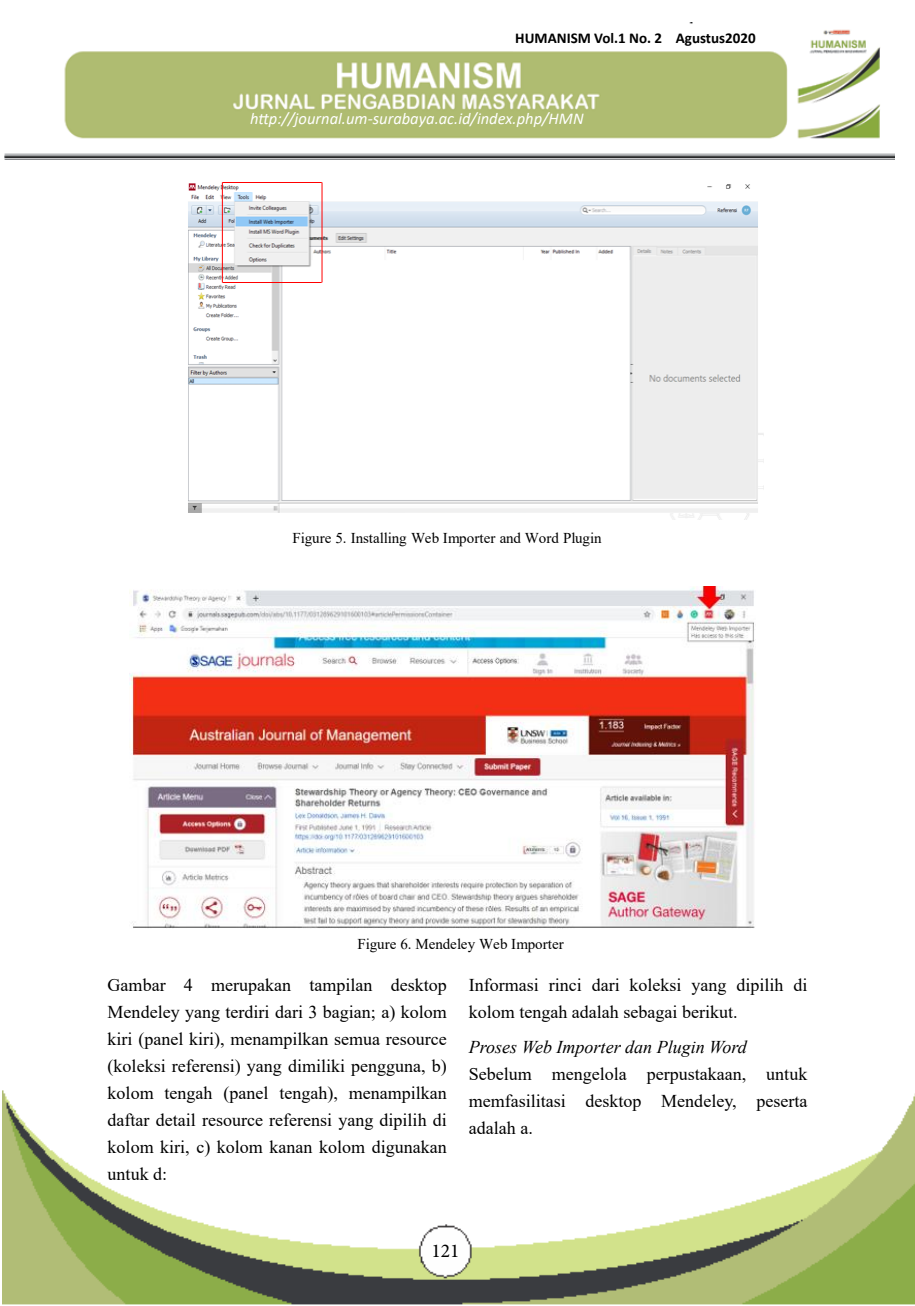
<style>
.page{position:relative;width:915px;height:1306px;background:#fff}
.page>*{position:absolute;margin:0;border:0;box-sizing:border-box;transform-origin:0 0}
.t1{font:19.5px "Minion Pro";color:#000}
.t2{font:18px/27px "Times New Roman";color:#000;text-align:justify}
.t3{font:italic 18px "Times New Roman";color:#000}
.t4{font:italic 16.5px "Calibri";color:#fff}
.t5{font:15px "Times New Roman";color:#000}
.t6{font:700 15px "Calibri";color:#000}
</style>
<div class="page">
<img style="left:3px;top:1090px;width:911px;height:215px">
<img style="left:4px;top:29px;width:890px;height:131px">
<div style="left:512px;top:23px;width:268px;height:28px;background:#fff"></div>
<img style="left:188px;top:182px;width:575px;height:337px">
<img style="left:129px;top:587px;width:627px;height:342px">
<p class="t6" style="left:515px;top:27px;width:242px">HUMANISM Vol.1 No. 2 Agustus2020</p>
<p class="t4" style="left:250px;top:107px;width:335px">http://journal.um-surabaya.ac.id/index.php/HMN</p>
<p class="t5" style="left:292px;top:527px;width:310px">Figure 5. Installing Web Importer and Word Plugin</p>
<p class="t5" style="left:357px;top:933px;width:208px">Figure 6. Mendeley Web Importer</p>
<p class="t2" style="left:108px;top:970px;width:340px">Gambar 4 merupakan tampilan desktop Mendeley yang terdiri dari 3 bagian; a) kolom kiri (panel kiri), menampilkan semua resource (koleksi referensi) yang dimiliki pengguna, b) kolom tengah (panel tengah), menampilkan daftar detail resource referensi yang dipilih di kolom kiri, c) kolom kanan kolom digunakan untuk d:</p>
<p class="t2" style="left:468px;top:970px;width:340px">Informasi rinci dari koleksi yang dipilih di kolom tengah adalah sebagai berikut.</p>
<p class="t3" style="left:468px;top:1035px;width:279px">Proses Web Importer dan Plugin Word</p>
<p class="t2" style="left:468px;top:1060px;width:340px">Sebelum mengelola perpustakaan, untuk memfasilitasi desktop Mendeley, peserta adalah a.</p>
<p class="t1" style="left:431px;top:1237px;width:30px">121</p>
</div>
